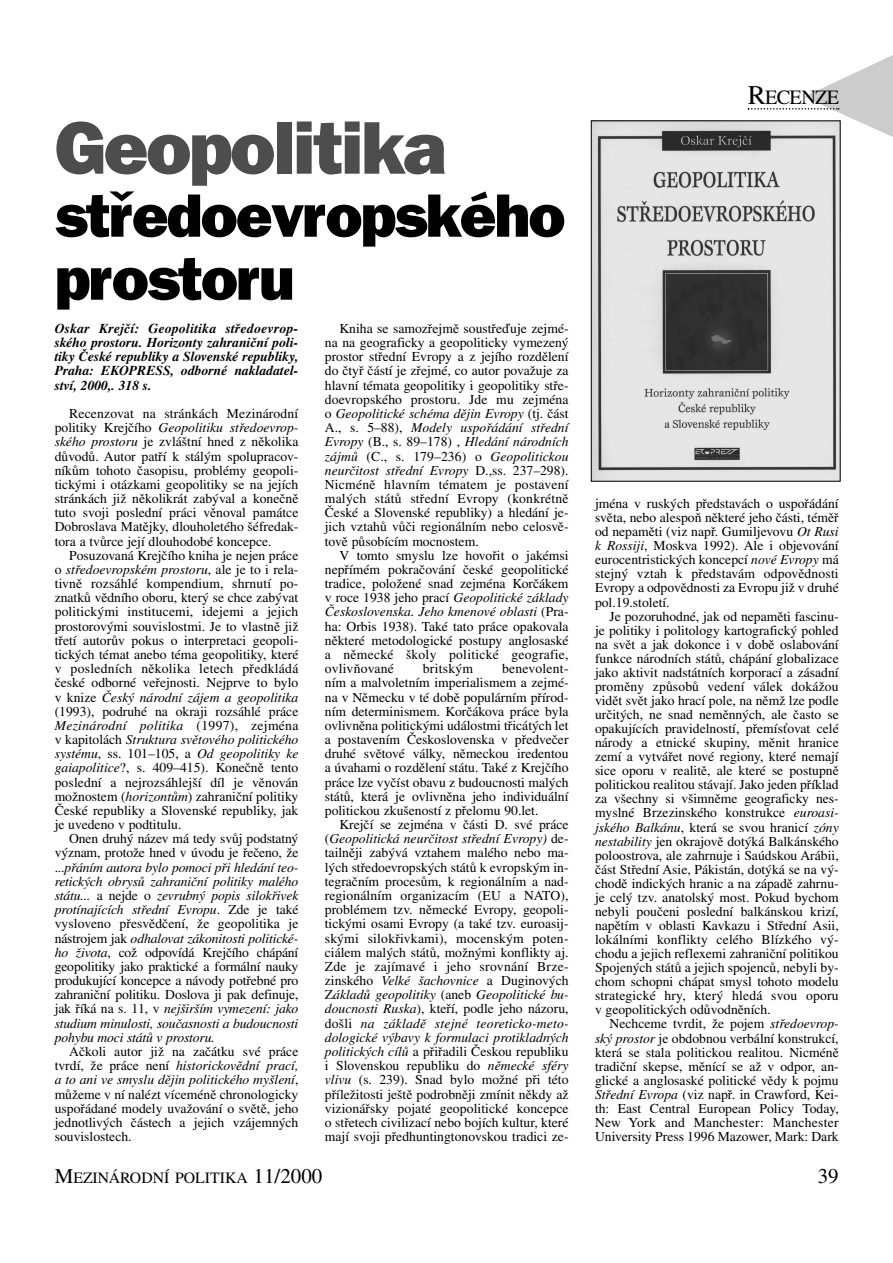
<style>
.page{position:relative;width:893px;height:1263px;background:#fff}
.page>*{position:absolute;margin:0;border:0;box-sizing:border-box;transform-origin:0 0}
.t1{font:800 75px "Franklin Gothic CE";letter-spacing:-.03em;color:#4d4d4d}
.t2{font:800 61.5px/63px "Franklin Gothic CE";letter-spacing:-.03em;color:#000}
.t3{font:21px "Times CE";color:#000}
.t4{font:20.25px "Times CE";letter-spacing:-.035em;color:#000}
.t5{font:15.75px "Times CE";color:#000}
.t6{font:13.65px/14.2px "Times CE";color:#000;text-align:justify}
.t7{font:italic 700 13.65px/14.2px "Times CE";color:#000;text-align:justify}
.t8{font:13.65px "Times CE";letter-spacing:.02em;color:#000}
.s1{font-style:italic}
.s2{font-size:27px}
.s3{font-size:21px}
</style>
<div class="page">
<svg style="left:747px;top:55px;width:145px;height:87px"></svg>
<img style="left:593px;top:123px;width:245px;height:356px">
<h1 class="t1" style="left:55px;top:120px;width:393px">Geopolitika</h1>
<h2 class="t2" style="left:55px;top:190px;width:512px">středoevropského prostoru</h2>
<p class="t7" style="left:55px;top:322px;width:245px">Oskar Krejčí: Geopolitika středoevrop&shy;ského prostoru. Horizonty zahraniční poli&shy;tiky České republiky a Slovenské republiky, Praha: EKOPRESS, odborné nakladatel&shy;ství, 2000,. 318 s.</p>
<p class="t6" style="left:55px;top:407px;width:245px;text-indent:15px">Recenzovat na stránkách Mezinárodní politiky Krejčího <span class="s1">Geopolitiku středoevrop&shy;ského prostoru</span> je zvláštní hned z několika důvodů. Autor patří k stálým spolupracov&shy;níkům tohoto časopisu, problémy geopoli&shy;tickými i otázkami geopolitiky se na jejích stránkách již několikrát zabýval a konečně tuto svoji poslední práci věnoval památce Dobroslava Matějky, dlouholetého šéfredak&shy;tora a tvůrce její dlouhodobé koncepce.</p>
<p class="t6" style="left:55px;top:549px;width:245px;text-indent:15px">Posuzovaná Krejčího kniha je nejen práce o <span class="s1">středoevropském prostoru</span>, ale je to i rela&shy;tivně rozsáhlé kompendium, shrnutí po&shy;znatků vědního oboru, který se chce zabývat politickými institucemi, idejemi a jejich prostorovými souvislostmi. Je to vlastně již třetí autorův pokus o interpretaci geopoli&shy;tických témat anebo téma geopolitiky, které v posledních několika letech předkládá české odborné veřejnosti. Nejprve to bylo v knize <span class="s1">Český národní zájem a geopolitika </span>(1993), podruhé na okraji rozsáhlé práce <span class="s1">Mezinárodní politika</span> (1997), zejména v kapitolách <span class="s1">Struktura světového politického systému</span>, ss. 101–105, a <span class="s1">Od geopolitiky ke gaiapolitice</span>?, s. 409–415). Konečně tento poslední a nejrozsáhlejší díl je věnován možnostem (<span class="s1">horizontům</span>) zahraniční politiky České republiky a Slovenské republiky, jak je uvedeno v podtitulu.</p>
<p class="t6" style="left:55px;top:833px;width:245px;text-indent:15px">Onen druhý název má tedy svůj podstatný význam, protože hned v úvodu je řečeno, že ...<span class="s1">přáním autora bylo pomoci při hledání teo&shy;retických obrysů zahraniční politiky malého státu...</span> a nejde o <span class="s1">zevrubný popis silokřivek protínajících střední Evropu</span>. Zde je také vysloveno přesvědčení, že geopolitika je nástrojem jak <span class="s1">odhalovat zákonitosti politické&shy;ho života</span>, což odpovídá Krejčího chápání geopolitiky jako praktické a formální nauky produkující koncepce a návody potřebné pro zahraniční politiku. Doslova ji pak definuje, jak říká na s. 11, v <span class="s1">nejširším vymezení: jako studium minulosti, současnosti a budoucnosti pohybu moci států v prostoru.</span></p>
<p class="t6" style="left:55px;top:1045px;width:245px;text-indent:15px">Ačkoli autor již na začátku své práce tvrdí, že práce není <span class="s1">historickovědní prací, a to ani ve smyslu dějin politického myšlení</span>, můžeme v ní nalézt víceméně chronologicky uspořádané modely uvažování o světě, jeho jednotlivých částech a jejich vzájemných souvislostech.</p>
<p class="t6" style="left:325px;top:322px;width:245px;text-indent:15px">Kniha se samozřejmě soustřeďuje zejmé&shy;na na geograficky a geopoliticky vymezený prostor střední Evropy a z jejího rozdělení do čtyř částí je zřejmé, co autor považuje za hlavní témata geopolitiky i geopolitiky stře&shy;doevropského prostoru. Jde mu zejména o <span class="s1">Geopolitické schéma dějin Evropy</span> (tj. část A., s. 5–88), <span class="s1">Modely uspořádání střední Evropy</span> (B., s. 89–178) , <span class="s1">Hledání národních zájmů</span> (C., s. 179–236) o <span class="s1">Geopolitickou neurčitost střední Evropy</span> D.,ss. 237–298).<br>Nicméně hlavním tématem je postavení malých států střední Evropy (konkrétně České a Slovenské republiky) a hledání je&shy;jich vztahů vůči regionálním nebo celosvě&shy;tově působícím mocnostem.</p>
<p class="t6" style="left:325px;top:549px;width:245px;text-indent:15px">V tomto smyslu lze hovořit o jakémsi nepřímém pokračování české geopolitické tradice, položené snad zejména Korčákem v roce 1938 jeho prací <span class="s1">Geopolitické základy Československa. Jeho kmenové oblasti</span> (Pra&shy;ha: Orbis 1938). Také tato práce opakovala některé metodologické postupy anglosaské a německé školy politické geografie, ovlivňované</p>
<p class="t6" style="left:325px;top:662px;width:245px;text-indent:177px">benevolent&shy;ním a malvoletním imperialismem a zejmé&shy;na v Německu v té době populárním přírod&shy;ním determinismem. Korčákova práce byla ovlivněna politickými událostmi třicátých let a postavením Československa v předvečer druhé světové války, německou iredentou a úvahami o rozdělení státu. Také z Krejčího práce lze vyčíst obavu z budoucnosti malých států, která je ovlivněna jeho individuální politickou zkušeností z přelomu 90.let.</p>
<p class="t6" style="left:325px;top:818px;width:245px;text-indent:15px">Krejčí se zejména v části D. své práce (<span class="s1">Geopolitická neurčitost střední Evropy)</span> de&shy;tailněji zabývá vztahem malého nebo ma&shy;lých středoevropských států k evropským in&shy;tegračním procesům, k regionálním a nad&shy;regionálním organizacím (EU a NATO), problémem tzv. německé Evropy, geopoli&shy;tickými osami Evropy (a také tzv. euroasij&shy;skými silokřivkami), mocenským poten&shy;ciálem malých států, možnými konflikty aj.<br>Zde je zajímavé i jeho srovnání Brze&shy;zinského <span class="s1">Velké šachovnice</span> a Duginových Z<span class="s1">ákladů geopolitiky</span> (aneb <span class="s1">Geopolitické bu&shy;doucnosti Ruska</span>), kteří, podle jeho názoru, došli <span class="s1">na základě stejné teoreticko-meto&shy;dologické výbavy k formulaci protikladných politických cílů</span> a přiřadili Českou republiku i Slovenskou republiku do <span class="s1">německé sféry vlivu</span> (s. 239). Snad bylo možné při této příležitosti ještě podrobněji zmínit někdy až vizionářsky pojaté geopolitické koncepce o střetech civilizací nebo bojích kultur, které mají svoji předhuntingtonovskou tradici ze-</p>
<p class="t8" style="left:423px;top:663px;width:52px">britským</p>
<h3 class="t4" style="left:747px;top:89px;width:93px"><span class="s2">R</span>ECENZE</h3>
<p class="t6" style="left:595px;top:497px;width:245px">jména v ruských představách o uspořádání světa, nebo alespoň některé jeho části, téměř od nepaměti (viz např. Gumiljevovu <span class="s1">Ot Rusi k Rossiji</span>, Moskva 1992). Ale i objevování eurocentristických koncepcí <span class="s1">nové Evropy</span> má stejný vztah k představám odpovědnosti Evropy a odpovědnosti za Evropu již v druhé pol.19.století.</p>
<p class="t6" style="left:595px;top:610px;width:245px;text-indent:15px">Je pozoruhodné, jak od nepaměti fascinu&shy;je politiky i politology kartografický pohled na svět a jak dokonce i v době oslabování funkce národních států, chápání globalizace jako aktivit nadstátních korporací a zásadní proměny způsobů vedení válek dokážou vidět svět jako hrací pole, na němž lze podle určitých, ne snad neměnných, ale často se opakujících pravidelností, přemísťovat celé národy a etnické skupiny, měnit hranice zemí a vytvářet nové regiony, které nemají sice oporu v realitě, ale které se postupně politickou realitou stávají. Jako jeden příklad za všechny si všimněme geograficky nes&shy;myslné Brzezinského konstrukce <span class="s1">euroasi&shy;jského Balkánu</span>, která se svou hranicí <span class="s1">zóny nestability</span> jen okrajově dotýká Balkánského poloostrova, ale zahrnuje i Saúdskou Arábii, část Střední Asie, Pákistán, dotýká se na vý&shy;chodě indických hranic a na západě zahrnu&shy;je celý tzv. anatolský most. Pokud bychom nebyli poučeni poslední balkánskou krizí, napětím v oblasti Kavkazu i Střední Asii, lokálními konflikty celého Blízkého vý&shy;chodu a jejich reflexemi zahraniční politikou Spojených států a jejich spojenců, nebyli by&shy;chom schopni chápat smysl tohoto modelu strategické hry, který hledá svou oporu v geopolitických odůvodněních.</p>
<p class="t6" style="left:595px;top:1018px;width:245px;text-indent:15px">Nechceme tvrdit, že pojem <span class="s1">středoevrop&shy;ský prostor</span> je obdobnou verbální konstrukcí, která se stala politickou realitou. Nicméně tradiční skepse, měnící se až v odpor, an&shy;glické a anglosaské politické vědy k pojmu <span class="s1">Střední Evropa</span> (viz např. in Crawford, Kei&shy;th: East Central European Policy Today, New York and Manchester: Manchester University Press 1996 Mazower, Mark: Dark</p>
<p class="t5" style="left:55px;top:1171px;width:269px"><span class="s3">M</span>EZINÁRODNÍ POLITIKA <span class="s3">11/2000</span></p>
<h3 class="t3" style="left:817px;top:1167px;width:22px">39</h3>
</div>
